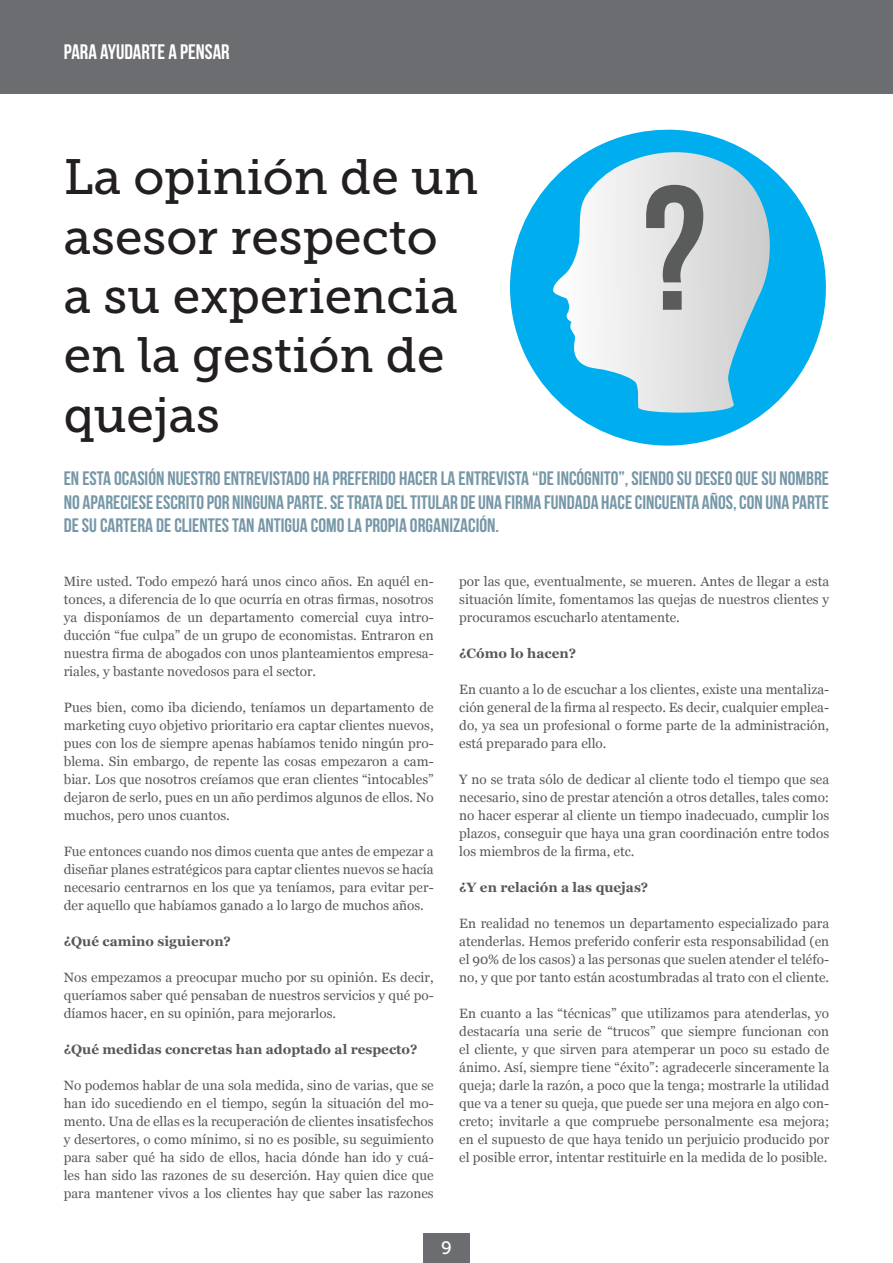
<style>
.page{position:relative;width:893px;height:1263px;background:#fff}
.page>*{position:absolute;margin:0;border:0;box-sizing:border-box;transform-origin:0 0}
.Titol-Portada{font:49.5px/59.4px "Museo Slab 500";color:#231f20}
.Apartado-Portada{font:21px "Bebas Neue";color:#fff}
.Apartado-Portada-2{font:19.5px/23.4px "Bebas Neue";color:#7697a7;text-align:justify}
.t1{font:18px "Museo Slab 500";color:#fff}
.Entrevista{font:13.5px/18px "Georgia";color:#57585a;text-align:justify}
.Entrevista-2{font:700 13.5px "Georgia";color:#57585a}
</style>
<div class="page">
<div style="left:423px;top:1233px;width:47px;height:30px;background:#6c6d70"></div>
<div style="left:0;top:0;width:893px;height:94px;background:#6c6d70"></div>
<svg style="left:510px;top:129px;width:316px;height:317px"></svg>
<svg style="left:553px;top:152px;width:221px;height:263px"></svg>
<svg style="left:646px;top:185px;width:57px;height:125px;background:#a7a7a7"></svg>
<p class="Apartado-Portada" style="left:64px;top:40px;width:167px">PARA AYUDARTE A PENSAR</p>
<p class="Titol-Portada" style="left:64px;top:148px;width:416px">La opinión de un asesor respecto<br>a su experiencia en la gestión de quejas</p>
<p class="Apartado-Portada-2" style="left:64px;top:466px;width:767px">EN ESTA OCASIÓN NUESTRO ENTREVISTADO HA PREFERIDO HACER LA ENTREVISTA “DE INCÓGNITO”, SIENDO SU DESEO QUE SU NOMBRE NO APARECIESE ESCRITO POR NINGUNA PARTE. SE TRATA DEL TITULAR DE UNA FIRMA FUNDADA HACE CINCUENTA AÑOS, CON UNA PARTE DE SU CARTERA DE CLIENTES TAN ANTIGUA COMO LA PROPIA ORGANIZACIÓN.</p>
<h2 class="Entrevista" style="left:64px;top:572px;width:371px">Mire usted. Todo empezó hará unos cinco años. En aquél en&shy;tonces, a diferencia de lo que ocurría en otras firmas, nosotros ya disponíamos de un departamento comercial cuya intro&shy;ducción “fue culpa” de un grupo de economistas. Entraron en nuestra firma de abogados con unos planteamientos empresa&shy;riales, y bastante novedosos para el sector.</h2>
<h2 class="Entrevista" style="left:64px;top:698px;width:371px">Pues bien, como iba diciendo, teníamos un departamento de marketing cuyo objetivo prioritario era captar clientes nuevos, pues con los de siempre apenas habíamos tenido ningún pro&shy;blema. Sin embargo, de repente las cosas empezaron a cam&shy;biar. Los que nosotros creíamos que eran clientes “intocables” dejaron de serlo, pues en un año perdimos algunos de ellos. No muchos, pero unos cuantos.</h2>
<h2 class="Entrevista" style="left:64px;top:842px;width:371px">Fue entonces cuando nos dimos cuenta que antes de empezar a diseñar planes estratégicos para captar clientes nuevos se hacía necesario centrarnos en los que ya teníamos, para evitar per&shy;der aquello que habíamos ganado a lo largo de muchos años.</h2>
<h2 class="Entrevista-2" style="left:64px;top:931px;width:169px">¿Qué camino siguieron?</h2>
<h2 class="Entrevista" style="left:64px;top:968px;width:371px">Nos empezamos a preocupar mucho por su opinión. Es decir, queríamos saber qué pensaban de nuestros servicios y qué po&shy;díamos hacer, en su opinión, para mejorarlos.</h2>
<h2 class="Entrevista-2" style="left:64px;top:1039px;width:355px">¿Qué medidas concretas han adoptado al respecto?</h2>
<h2 class="Entrevista" style="left:64px;top:1076px;width:371px">No podemos hablar de una sola medida, sino de varias, que se han ido sucediendo en el tiempo, según la situación del mo&shy;mento. Una de ellas es la recuperación de clientes insatisfechos y desertores, o como mínimo, si no es posible, su seguimiento para saber qué ha sido de ellos, hacia dónde han ido y cuá&shy;les han sido las razones de su deserción. Hay quien dice que para mantener vivos a los clientes hay que saber las razones</h2>
<h2 class="Entrevista" style="left:459px;top:572px;width:371px">por las que, eventualmente, se mueren. Antes de llegar a esta situación límite, fomentamos las quejas de nuestros clientes y procuramos escucharlo atentamente.</h2>
<h2 class="Entrevista-2" style="left:459px;top:643px;width:118px">¿Cómo lo hacen?</h2>
<h2 class="Entrevista" style="left:459px;top:680px;width:371px">En cuanto a lo de escuchar a los clientes, existe una mentaliza&shy;ción general de la firma al respecto. Es decir, cualquier emplea&shy;do, ya sea un profesional o forme parte de la administración, está preparado para ello.</h2>
<h2 class="Entrevista" style="left:459px;top:770px;width:371px">Y no se trata sólo de dedicar al cliente todo el tiempo que sea necesario, sino de prestar atención a otros detalles, tales como: no hacer esperar al cliente un tiempo inadecuado, cumplir los plazos, conseguir que haya una gran coordinación entre todos los miembros de la firma, etc.</h2>
<h2 class="Entrevista-2" style="left:459px;top:877px;width:191px">¿Y en relación a las quejas?</h2>
<h2 class="Entrevista" style="left:459px;top:914px;width:371px">En realidad no tenemos un departamento especializado para atenderlas. Hemos preferido conferir esta responsabilidad (en el 90% de los casos) a las personas que suelen atender el teléfo&shy;no, y que por tanto están acostumbradas al trato con el cliente.</h2>
<h2 class="Entrevista" style="left:459px;top:1004px;width:371px">En cuanto a las “técnicas” que utilizamos para atenderlas, yo destacaría una serie de “trucos” que siempre funcionan con el cliente, y que sirven para atemperar un poco su estado de ánimo. Así, siempre tiene “éxito”: agradecerle sinceramente la queja; darle la razón, a poco que la tenga; mostrarle la utilidad que va a tener su queja, que puede ser una mejora en algo con&shy;creto; invitarle a que compruebe personalmente esa mejora; en el supuesto de que haya tenido un perjuicio producido por el posible error, intentar restituirle en la medida de lo posible.</h2>
<h3 class="t1" style="left:441px;top:1238px;width:12px">9</h3>
</div>
